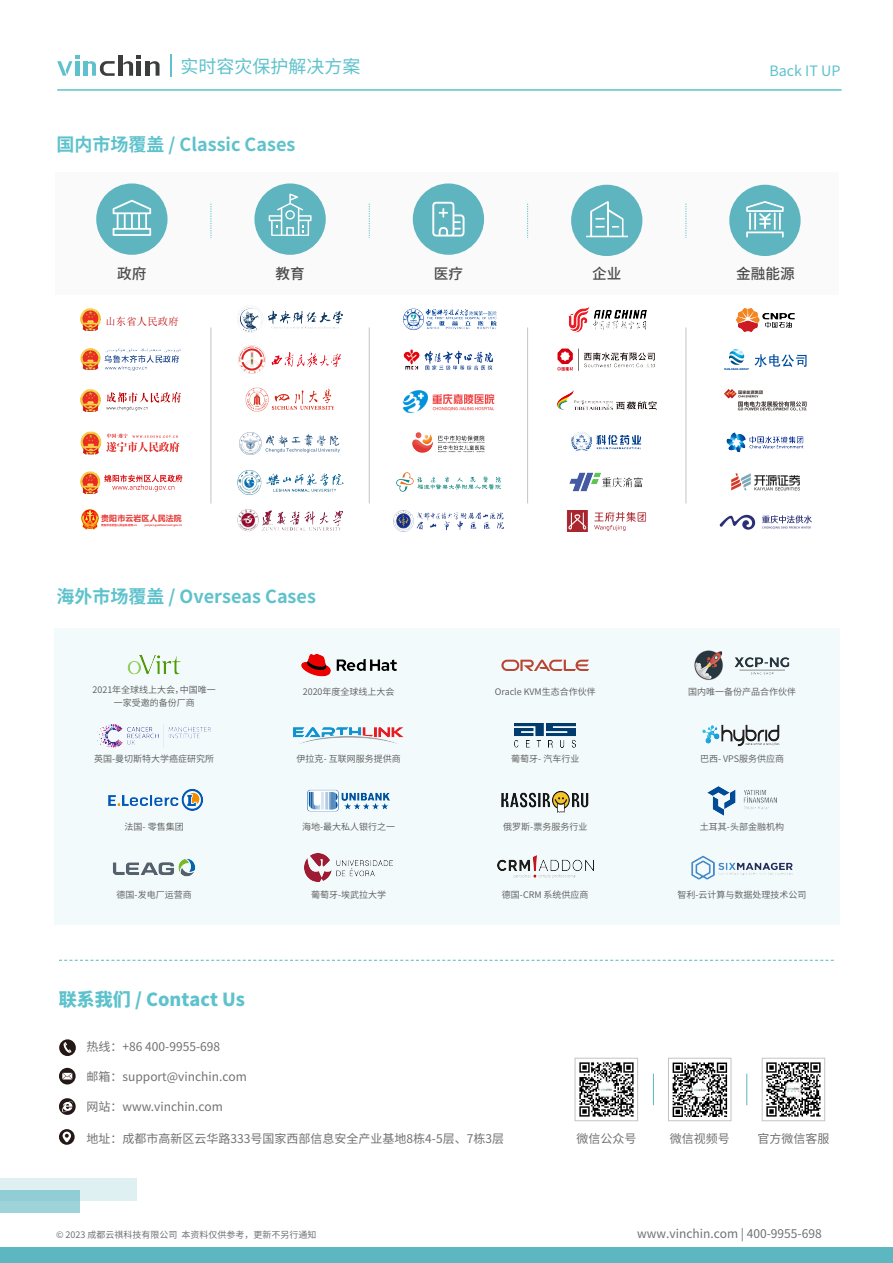
<style>
.page{position:relative;width:893px;height:1263px;background:#fff}
.page>*{position:absolute;margin:0;border:0;box-sizing:border-box;transform-origin:0 0}
.t1{font:700 18px "Source Han Sans CN";color:#5ec2cc}
.t2{font:800 18px "Source Han Sans CN";color:#5ec2cc}
.t3{font:18px "Source Han Sans CN";color:#5ec2cc}
.t4{font:500 14.7px "Source Han Sans CN";color:#4c4c4c}
.t5{font:14.25px "Source Han Sans CN";color:#5ec2cc}
.t6{font:12px "Source Han Sans CN";color:#727171}
.t7{font:12px "Source Han Sans CN";color:#717071}
.t8{font:10.2px "Source Han Serif CN Bold G Bpc EUC H";letter-spacing:.025em;color:#be0202}
.t9{font:9px/12.8px "Source Han Sans CN";color:#595857;text-align:center}
.t10{font:9px "Source Han Sans CN";color:#717071}
.t11{font:700 7.95px "Microsoft Ya Hei";letter-spacing:.025em;color:#e53935}
.t12{font:700 2.7px "Microsoft Ya Hei";color:#e53935}
</style>
<div class="page">
<hr style="left:84px;top:61px;width:4px;height:15px;background:#5ec1cb">
<svg style="left:57px;top:55px;width:23px;height:21px"></svg>
<hr style="left:119px;top:55px;width:4px;height:21px;background:#3c3d3d">
<svg style="left:123px;top:55px;width:18px;height:21px"></svg>
<hr style="left:145px;top:61px;width:4px;height:15px;background:#3c3d3d">
<svg style="left:150px;top:61px;width:10px;height:15px"></svg>
<svg style="left:88px;top:61px;width:27px;height:15px"></svg>
<hr style="left:170px;top:54px;width:2px;height:23px;background:#5ec2cc">
<hr style="left:57px;top:89px;width:785px;height:2px;background:#5ec2cc">
<div style="left:55px;top:172px;width:783px;height:122px;background:#fafafa"></div>
<div style="left:54px;top:628px;width:785px;height:296px;background:#f2fafb"></div>
<svg style="left:59px;top:960px;width:775px;height:1px"></svg>
<div style="left:96px;top:183px;width:72px;height:72px;background:#5eb5bf;border-radius:50%"></div>
<svg style="left:113px;top:200px;width:38px;height:36px"></svg>
<div style="left:413px;top:183px;width:71px;height:72px;background:#5eb5bf;border-radius:50%"></div>
<svg style="left:432px;top:202px;width:33px;height:35px"></svg>
<div style="left:571px;top:185px;width:71px;height:71px;background:#5eb5bf;border-radius:50%"></div>
<svg style="left:586px;top:201px;width:42px;height:36px"></svg>
<div style="left:729px;top:185px;width:72px;height:71px;background:#5eb5bf;border-radius:50%"></div>
<svg style="left:746px;top:201px;width:38px;height:36px"></svg>
<hr style="left:211px;top:327px;width:1px;height:177px;background:#c4c4c3">
<hr style="left:369px;top:327px;width:1px;height:176px;background:#c4c4c3">
<hr style="left:527px;top:327px;width:1px;height:176px;background:#c4c4c3">
<hr style="left:686px;top:327px;width:1px;height:176px;background:#c4c4c3">
<svg style="left:59px;top:1039px;width:17px;height:17px"></svg>
<svg style="left:59px;top:1068px;width:17px;height:16px"></svg>
<svg style="left:59px;top:1098px;width:17px;height:17px"></svg>
<svg style="left:59px;top:1129px;width:16px;height:16px"></svg>
<img style="left:558px;top:348px;width:97px;height:23px">
<img style="left:557px;top:390px;width:99px;height:20px">
<img style="left:567px;top:307px;width:79px;height:26px">
<img style="left:567px;top:510px;width:79px;height:21px">
<img style="left:569px;top:472px;width:74px;height:20px">
<img style="left:571px;top:431px;width:71px;height:20px">
<img style="left:127px;top:655px;width:54px;height:20px">
<svg style="left:501px;top:659px;width:88px;height:12px"></svg>
<img style="left:402px;top:390px;width:93px;height:23px">
<img style="left:396px;top:472px;width:105px;height:19px">
<img style="left:403px;top:308px;width:94px;height:22px">
<img style="left:403px;top:349px;width:90px;height:21px">
<img style="left:393px;top:510px;width:111px;height:21px">
<img style="left:412px;top:432px;width:73px;height:21px">
<img style="left:724px;top:389px;width:82px;height:22px">
<img style="left:719px;top:514px;width:93px;height:15px">
<img style="left:731px;top:473px;width:69px;height:17px">
<img style="left:724px;top:349px;width:83px;height:21px">
<img style="left:736px;top:308px;width:59px;height:23px">
<img style="left:726px;top:432px;width:78px;height:21px">
<img style="left:307px;top:789px;width:83px;height:23px">
<img style="left:301px;top:653px;width:96px;height:24px">
<img style="left:694px;top:650px;width:96px;height:30px">
<img style="left:98px;top:724px;width:112px;height:24px">
<img style="left:80px;top:389px;width:20px;height:22px">
<img style="left:106px;top:393px;width:74px;height:17px">
<img style="left:80px;top:309px;width:20px;height:22px">
<img style="left:80px;top:431px;width:99px;height:23px">
<img style="left:80px;top:348px;width:100px;height:23px">
<img style="left:80px;top:471px;width:103px;height:23px">
<img style="left:81px;top:510px;width:18px;height:20px">
<img style="left:108px;top:788px;width:95px;height:23px">
<img style="left:113px;top:858px;width:83px;height:19px">
<img style="left:305px;top:854px;width:88px;height:27px">
<img style="left:294px;top:727px;width:110px;height:17px">
<img style="left:497px;top:856px;width:96px;height:22px">
<img style="left:501px;top:791px;width:88px;height:22px">
<img style="left:515px;top:724px;width:61px;height:24px">
<img style="left:702px;top:725px;width:78px;height:22px">
<img style="left:707px;top:787px;width:70px;height:29px">
<img style="left:691px;top:855px;width:102px;height:25px">
<div style="left:254px;top:183px;width:72px;height:72px;background:#5eb5bf;border-radius:50%"></div>
<svg style="left:269px;top:193px;width:43px;height:43px"></svg>
<img style="left:239px;top:346px;width:27px;height:27px">
<img style="left:271px;top:352px;width:70px;height:16px">
<img style="left:239px;top:432px;width:102px;height:23px">
<img style="left:245px;top:388px;width:90px;height:24px">
<img style="left:237px;top:470px;width:106px;height:25px">
<img style="left:238px;top:509px;width:105px;height:23px">
<img style="left:238px;top:306px;width:105px;height:27px">
<img style="left:579px;top:1062px;width:55px;height:55px">
<div style="left:575px;top:1058px;width:63px;height:63px;border:1px solid #c4c4c3"></div>
<img style="left:672px;top:1062px;width:56px;height:55px">
<div style="left:668px;top:1058px;width:63px;height:63px;border:1px solid #c4c4c3"></div>
<img style="left:766px;top:1062px;width:55px;height:55px">
<div style="left:762px;top:1058px;width:63px;height:63px;border:1px solid #c4c4c3"></div>
<hr style="left:653px;top:1074px;width:1px;height:31px;background:#5eb5bf">
<hr style="left:746px;top:1074px;width:1px;height:31px;background:#5eb5bf">
<svg style="left:211px;top:204px;width:1px;height:34px"></svg>
<svg style="left:369px;top:204px;width:1px;height:34px"></svg>
<svg style="left:527px;top:204px;width:1px;height:34px"></svg>
<svg style="left:686px;top:204px;width:1px;height:34px"></svg>
<div style="left:0;top:1247px;width:893px;height:16px;background:#5cb7c1"></div>
<div style="left:0;top:1178px;width:136px;height:23px;background:#dff0f2"></div>
<div style="left:0;top:1190px;width:79px;height:22px;background:#96d0d6"></div>
<h1 class="t3" style="left:180px;top:57px;width:182px">实时容灾保护解决方案</h1>
<h3 class="t5" style="left:769px;top:63px;width:73px">Back IT UP</h3>
<h1 class="t1" style="left:56px;top:134px;width:240px">国内市场覆盖 / Classic Cases</h1>
<h2 class="t4" style="left:117px;top:266px;width:31px">政府</h2>
<h2 class="t4" style="left:434px;top:266px;width:31px">医疗</h2>
<h2 class="t4" style="left:592px;top:266px;width:31px">企业</h2>
<h2 class="t4" style="left:736px;top:266px;width:60px">金融能源</h2>
<h2 class="t4" style="left:275px;top:266px;width:31px">教育</h2>
<p class="t8" style="left:105px;top:316px;width:75px">山东省人民政府</p>
<p class="t11" style="left:101px;top:513px;width:82px">贵阳市云岩区人民法院</p>
<p class="t12" style="left:101px;top:523px;width:38px">贵阳市云岩区人民法院.政务.cn</p>
<p class="t12" style="left:145px;top:523px;width:39px">yunyan.guizhoucourt.gov.cn</p>
<h1 class="t1" style="left:56px;top:586px;width:261px">海外市场覆盖 / Overseas Cases</h1>
<p class="t9" style="left:93px;top:684px;width:125px">2021年全球线上大会，中国唯一一家受邀的备份厂商</p>
<p class="t9" style="left:303px;top:685px;width:93px">2020年度全球线上大会</p>
<p class="t9" style="left:495px;top:685px;width:102px">Oracle KVM生态合作伙伴</p>
<p class="t9" style="left:688px;top:685px;width:109px">国内唯一备份产品合作伙伴</p>
<p class="t9" style="left:94px;top:753px;width:122px">英国-曼切斯特大学癌症研究所</p>
<p class="t9" style="left:297px;top:753px;width:106px">伊拉克- 互联网服务提供商</p>
<p class="t9" style="left:511px;top:753px;width:70px">葡萄牙- 汽车行业</p>
<p class="t9" style="left:700px;top:753px;width:86px">巴西- VPS服务供应商</p>
<p class="t9" style="left:125px;top:821px;width:61px">法国- 零售集团</p>
<p class="t9" style="left:302px;top:821px;width:95px">海地-最大私人银行之一</p>
<p class="t9" style="left:503px;top:821px;width:86px">俄罗斯-票务服务行业</p>
<p class="t9" style="left:700px;top:821px;width:86px">土耳其-头部金融机构</p>
<p class="t9" style="left:117px;top:888px;width:77px">德国-发电厂运营商</p>
<p class="t9" style="left:311px;top:888px;width:77px">葡萄牙-埃武拉大学</p>
<p class="t9" style="left:502px;top:888px;width:88px">德国-CRM 系统供应商</p>
<p class="t9" style="left:677px;top:888px;width:131px">智利-云计算与数据处理技术公司</p>
<h1 class="t2" style="left:59px;top:989px;width:188px">联系我们 / Contact Us</h1>
<h3 class="t6" style="left:87px;top:1039px;width:135px">热线：+86 400-9955-698</h3>
<h3 class="t6" style="left:87px;top:1069px;width:162px">邮箱：support@vinchin.com</h3>
<h3 class="t6" style="left:87px;top:1099px;width:138px">网站：www.vinchin.com</h3>
<h3 class="t6" style="left:87px;top:1132px;width:419px">地址：成都市高新区云华路333号国家西部信息安全产业基地8栋4-5层、7栋3层</h3>
<h3 class="t6" style="left:576px;top:1132px;width:61px">微信公众号</h3>
<h3 class="t6" style="left:670px;top:1132px;width:61px">微信视频号</h3>
<h3 class="t6" style="left:757px;top:1132px;width:74px">官方微信客服</h3>
<p class="t10" style="left:56px;top:1230px;width:262px">© 2023 成都云祺科技有限公司 本资料仅供参考，更新不另行通知</p>
<h3 class="t7" style="left:637px;top:1227px;width:186px">www.vinchin.com | 400-9955-698</h3>
</div>
